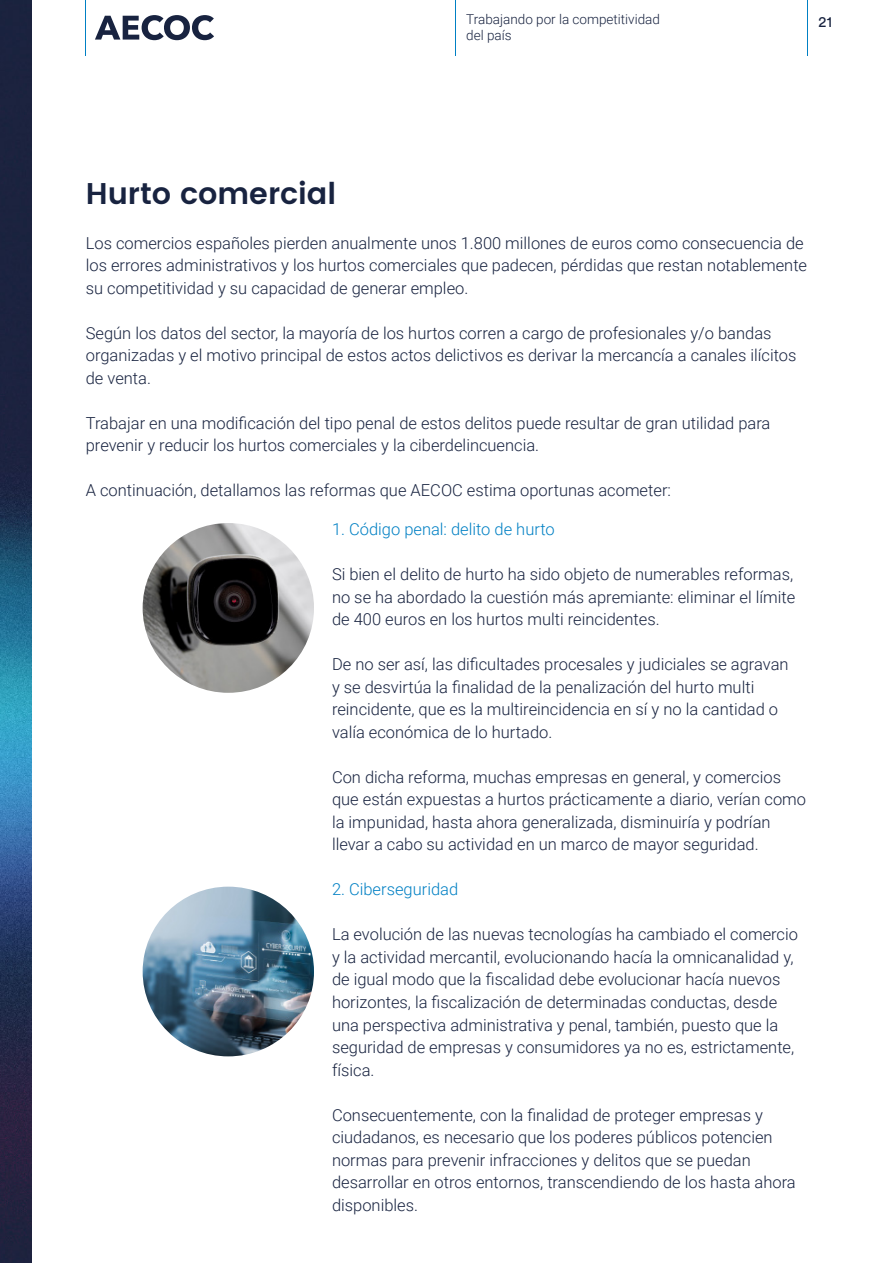
<style>
.page{position:relative;width:893px;height:1263px;background:#fff}
.page>*{position:absolute;margin:0;border:0;box-sizing:border-box;transform-origin:0 0}
.t1{font:600 30px "Poppins";color:#182340}
.t2{font:300 16.5px/22.5px "Roboto";color:#182340}
.t3{font:300 16.5px "Roboto";color:#0080c4}
.t4{font:15px "Circular Std";color:#182340}
.t5{font:300 13.5px/16.5px "Roboto";color:#182340}
</style>
<div class="page">
<hr style="left:85px;top:0;width:1px;height:55px;background:#0080c4">
<hr style="left:455px;top:0;width:1px;height:55px;background:#0080c4">
<hr style="left:807px;top:0;width:1px;height:55px;background:#0080c4">
<img style="left:0;top:0;width:32px;height:1263px">
<svg style="left:95px;top:15px;width:119px;height:25px"></svg>
<img style="left:143px;top:523px;width:171px;height:170px">
<img style="left:143px;top:887px;width:171px;height:169px">
<p class="t5" style="left:466px;top:10px;width:195px">Trabajando por la competitividad del país</p>
<p class="t4" style="left:819px;top:13px;width:15px">21</p>
<p class="t1" style="left:86px;top:171px;width:252px">Hurto comercial</p>
<p class="t2" style="left:86px;top:231px;width:723px">Los comercios españoles pierden anualmente unos 1.800 millones de euros como consecuencia de los errores administrativos y los hurtos comerciales que padecen, pérdidas que restan notablemente su competitividad y su capacidad de generar empleo.</p>
<p class="t2" style="left:86px;top:321px;width:712px">Según los datos del sector, la mayoría de los hurtos corren a cargo de profesionales y/o bandas organizadas y el motivo principal de estos actos delictivos es derivar la mercancía a canales ilícitos de venta.</p>
<p class="t2" style="left:86px;top:411px;width:686px">Trabajar en una modificación del tipo penal de estos delitos puede resultar de gran utilidad para prevenir y reducir los hurtos comerciales y la ciberdelincuencia.</p>
<p class="t2" style="left:86px;top:478px;width:587px">A continuación, detallamos las reformas que AECOC estima oportunas acometer:</p>
<p class="t3" style="left:332px;top:518px;width:224px">1. Código penal: delito de hurto</p>
<p class="t2" style="left:332px;top:563px;width:465px">Si bien el delito de hurto ha sido objeto de numerables reformas, no se ha abordado la cuestión más apremiante: eliminar el límite de 400 euros en los hurtos multi reincidentes.</p>
<p class="t2" style="left:332px;top:653px;width:458px">De no ser así, las dificultades procesales y judiciales se agravan y se desvirtúa la finalidad de la penalización del hurto multi reincidente, que es la multireincidencia en sí y no la cantidad o valía económica de lo hurtado.</p>
<p class="t2" style="left:332px;top:765px;width:476px">Con dicha reforma, muchas empresas en general, y comercios que están expuestas a hurtos prácticamente a diario, verían como la impunidad, hasta ahora generalizada, disminuiría y podrían llevar a cabo su actividad en un marco de mayor seguridad.</p>
<p class="t3" style="left:332px;top:878px;width:128px">2. Ciberseguridad</p>
<p class="t2" style="left:332px;top:923px;width:467px">La evolución de las nuevas tecnologías ha cambiado el comercio y la actividad mercantil, evolucionando hacía la omnicanalidad y, de igual modo que la fiscalidad debe evolucionar hacía nuevos horizontes, la fiscalización de determinadas conductas, desde una perspectiva administrativa y penal, también, puesto que la seguridad de empresas y consumidores ya no es, estrictamente, física.</p>
<p class="t2" style="left:332px;top:1103px;width:465px">Consecuentemente, con la finalidad de proteger empresas y ciudadanos, es necesario que los poderes públicos potencien normas para prevenir infracciones y delitos que se puedan desarrollar en otros entornos, transcendiendo de los hasta ahora disponibles.</p>
</div>
